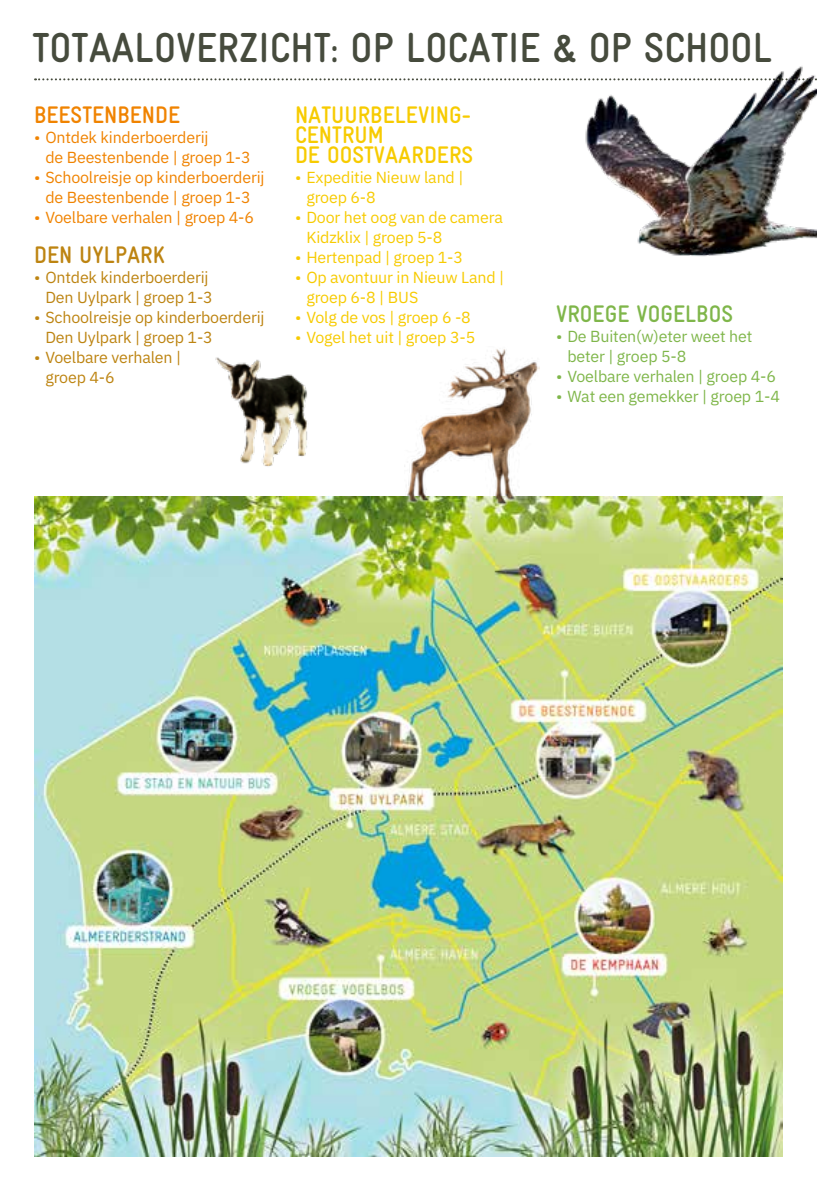
<style>
.page{position:relative;width:817px;height:1191px;background:#fff}
.page>*{position:absolute;margin:0;border:0;box-sizing:border-box;transform-origin:0 0}
.t1{font:700 42px "Gravur Condensed";color:#464b3d}
.t2{font:700 24px/20px "Gravur Condensed";color:#f7cb00}
.t3{font:700 24px "Gravur Condensed";color:#7fb64a}
.t4{font:700 24px "Gravur Condensed";color:#f08300}
.t5{font:700 24px "Gravur Condensed";color:#bd8411}
.t6{font:16px/20px "IBM Plex Sans";letter-spacing:-.01em;color:#f7cb00}
.t7{font:16px/20px "IBM Plex Sans";letter-spacing:-.01em;color:#f08300}
.t8{font:16px/20px "IBM Plex Sans";letter-spacing:-.01em;color:#bd8411}
.t9{font:16px/20px "IBM Plex Sans";letter-spacing:-.01em;color:#7fb64a}
</style>
<div class="page">
<img style="left:34px;top:497px;width:748px;height:660px">
<img style="left:567px;top:66px;width:249px;height:191px">
<img style="left:215px;top:357px;width:93px;height:110px">
<img style="left:404px;top:349px;width:135px;height:156px">
<svg style="left:35px;top:78px;width:782px;height:2px"></svg>
<h1 class="t1" style="left:32px;top:24px;width:741px">TOTAALOVERZICHT: OP LOCATIE &amp; OP SCHOOL</h1>
<h2 class="t4" style="left:34px;top:101px;width:148px">BEESTENBENDE</h2>
<p class="t7" style="left:45px;top:126px;width:207px;text-indent:-11px">• Ontdek kinderboerderij<br>de Beestenbende | groep 1-3</p>
<p class="t7" style="left:34px;top:166px;width:232px;text-align:center">• Schoolreisje op kinderboerderij de Beestenbende | groep 1-3</p>
<p class="t7" style="left:34px;top:206px;width:221px">• Voelbare verhalen | groep 4-6</p>
<h2 class="t5" style="left:34px;top:241px;width:132px">DEN UYLPARK</h2>
<p class="t8" style="left:34px;top:266px;width:180px;text-align:right">• Ontdek kinderboerderij<br>Den Uylpark | groep 1-3</p>
<p class="t8" style="left:45px;top:306px;width:221px;text-indent:-11px">• Schoolreisje op kinderboerderij<br>Den Uylpark | groep 1-3</p>
<p class="t8" style="left:45px;top:346px;width:137px;text-indent:-11px">• Voelbare verhalen | groep 4-6</p>
<h2 class="t2" style="left:295px;top:105px;width:180px">NATUURBELEVING-<br>CENTRUM<br>DE OOSTVAARDERS</h2>
<p class="t6" style="left:306px;top:166px;width:158px;text-indent:-11px">• Expeditie Nieuw land | groep 6-8</p>
<p class="t6" style="left:306px;top:206px;width:198px;text-indent:-11px">• Door het oog van de camera<br>Kidzklix | groep 5-8</p>
<p class="t6" style="left:295px;top:246px;width:169px">• Hertenpad | groep 1-3</p>
<p class="t6" style="left:306px;top:266px;width:199px;text-indent:-11px">• Op avontuur in Nieuw Land | groep 6-8 | BUS</p>
<p class="t6" style="left:295px;top:306px;width:177px">• Volg de vos | groep 6 -8</p>
<p class="t6" style="left:295px;top:326px;width:182px">• Vogel het uit | groep 3-5</p>
<h2 class="t3" style="left:556px;top:301px;width:179px">VROEGE VOGELBOS</h2>
<p class="t9" style="left:567px;top:325px;width:186px;text-indent:-11px">• De Buiten(w)eter weet het beter | groep 5-8</p>
<p class="t9" style="left:556px;top:365px;width:221px">• Voelbare verhalen | groep 4-6</p>
<p class="t9" style="left:556px;top:385px;width:225px">• Wat een gemekker | groep 1-4</p>
</div>
